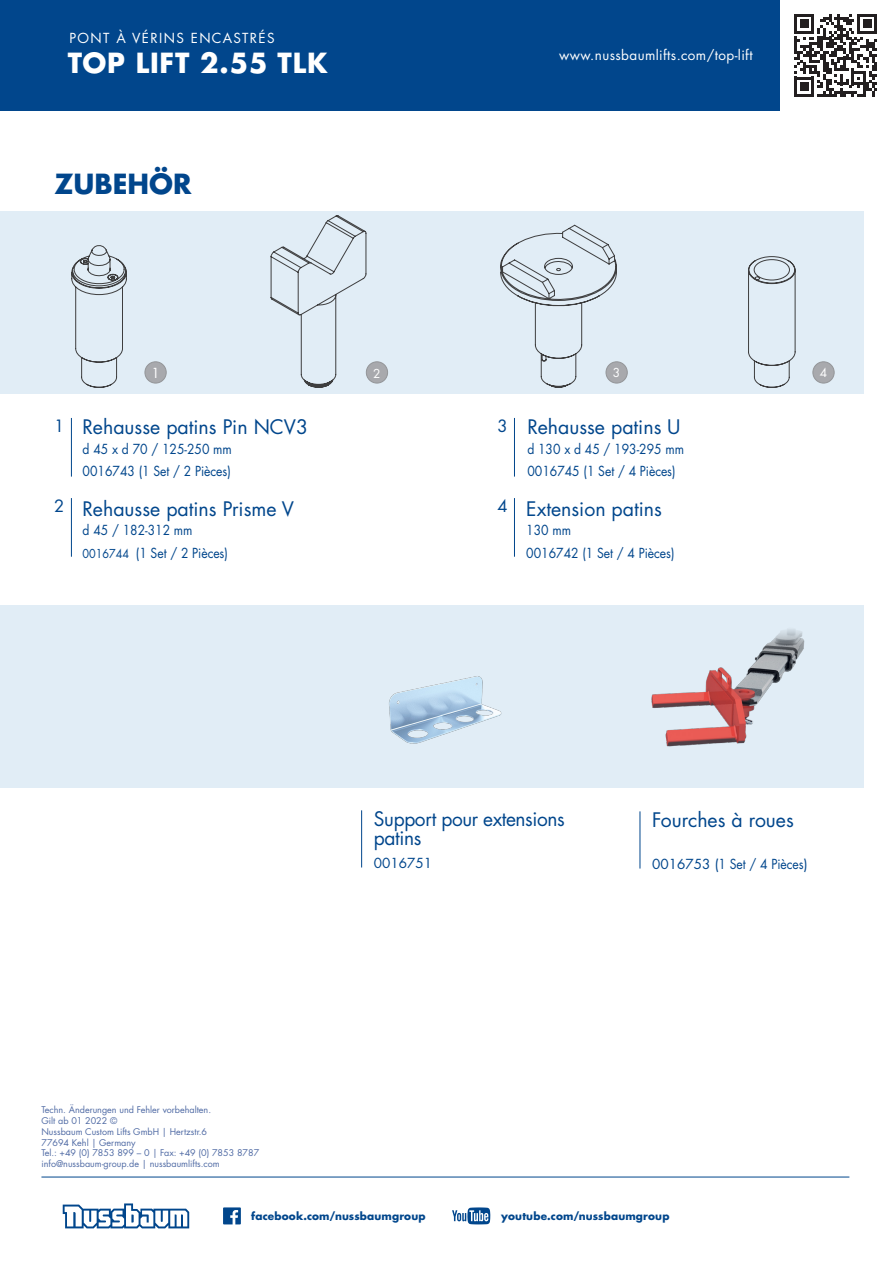
<style>
.page{position:relative;width:893px;height:1263px;background:#fff}
.page>*{position:absolute;margin:0;border:0;box-sizing:border-box;transform-origin:0 0}
.t1{font:700 27px "Futura LT Pro";letter-spacing:.03em;color:#fff}
.TechDat_2{font:700 27px "Futura LT Pro";color:#01468c}
.t2{font:19.5px "Futura LT Pro";color:#01468c}
.t3{font:19.5px/19.5px "Futura LT Pro";letter-spacing:-.02em;color:#01468c}
.BestellNr_2{font:16.5px "Futura LT Pro";color:#01468c}
.t4{font:13.5px "Futura LT Pro";color:#01468c;scale:.9 1}
.BestellNr_2-2{font:13.5px "Futura LT Pro";letter-spacing:.03em;color:#fff}
.t5{font:13.5px "Futura LT Pro";color:#01468c}
.BestellNr_2-3{font:13.5px "Futura LT Pro";letter-spacing:.1em;color:#fff}
.BestellNr_2-4{font:12px "Futura LT Pro";color:#fff}
.t6{font:700 10.5px "Futura LT Pro";letter-spacing:.015em;color:#01468c}
.t7{font:9px "Futura LT Pro";color:#4f6aa4}
.s1{font-size:12px}
</style>
<div class="page">
<div style="left:1px;top:605px;width:863px;height:182px;background:#e1edf6"></div>
<div style="left:1px;top:211px;width:863px;height:183px;background:#e1edf6"></div>
<div style="left:0;top:0;width:780px;height:111px;background:#01468c"></div>
<svg style="left:794px;top:14px;width:83px;height:83px"></svg>
<svg style="left:63px;top:1203px;width:126px;height:25px"></svg>
<svg style="left:223px;top:1207px;width:18px;height:17px"></svg>
<svg style="left:452px;top:1207px;width:38px;height:17px"></svg>
<hr style="left:361px;top:810px;width:1px;height:57px;background:#01468c">
<hr style="left:640px;top:811px;width:1px;height:57px;background:#01468c">
<div style="left:145px;top:362px;width:21px;height:21px;background:#a8a9ad;border-radius:50%"></div>
<div style="left:145px;top:362px;width:21px;height:21px;border:1px solid #939598;border-radius:50%"></div>
<div style="left:366px;top:362px;width:22px;height:21px;background:#a8a9ad;border-radius:50%"></div>
<div style="left:366px;top:362px;width:22px;height:21px;border:1px solid #939598;border-radius:50%"></div>
<div style="left:813px;top:362px;width:21px;height:21px;background:#a8a9ad;border-radius:50%"></div>
<div style="left:813px;top:362px;width:21px;height:21px;border:1px solid #939598;border-radius:50%"></div>
<div style="left:606px;top:362px;width:21px;height:21px;background:#a8a9ad;border-radius:50%"></div>
<div style="left:606px;top:362px;width:21px;height:21px;border:1px solid #939598;border-radius:50%"></div>
<hr style="left:71px;top:498px;width:1px;height:59px;background:#01468c">
<hr style="left:514px;top:498px;width:1px;height:59px;background:#01468c">
<hr style="left:514px;top:418px;width:1px;height:59px;background:#01468c">
<hr style="left:71px;top:418px;width:1px;height:59px;background:#01468c">
<img style="left:651px;top:629px;width:154px;height:118px">
<img style="left:389px;top:676px;width:113px;height:68px">
<svg style="left:71px;top:245px;width:56px;height:143px"></svg>
<svg style="left:500px;top:225px;width:117px;height:163px"></svg>
<svg style="left:271px;top:215px;width:95px;height:173px"></svg>
<svg style="left:748px;top:256px;width:47px;height:132px"></svg>
<hr style="left:41px;top:1177px;width:808px;height:1px;background:#01468c">
<p class="BestellNr_2-3" style="left:69px;top:28px;width:207px">PONT À VÉRINS ENCASTRÉS</p>
<p class="t1" style="left:68px;top:42px;width:261px">TOP LIFT 2.55 TLK</p>
<p class="BestellNr_2-2" style="left:559px;top:46px;width:195px">www.nussbaumlifts.com/top-lift</p>
<p class="TechDat_2" style="left:54px;top:163px;width:139px">ZUBEHÖR</p>
<p class="BestellNr_2" style="left:54px;top:414px;width:12px">1</p>
<p class="BestellNr_2" style="left:54px;top:494px;width:12px">2</p>
<p class="BestellNr_2-2" style="left:151px;top:364px;width:10px">1</p>
<p class="BestellNr_2-4" style="left:373px;top:365px;width:9px">2</p>
<p class="BestellNr_2-4" style="left:613px;top:365px;width:9px">3</p>
<p class="BestellNr_2-4" style="left:820px;top:364px;width:9px">4</p>
<p class="t2" style="left:83px;top:413px;width:227px">Rehausse patins Pin NCV3</p>
<p class="t4" style="left:83px;top:439px;width:167px">d 45 x d 70 / 125-250 mm</p>
<p class="t4" style="left:83px;top:462px;width:166px">0016743 (1 Set / 2 Pièces)</p>
<p class="t2" style="left:83px;top:495px;width:213px">Rehausse patins Prisme V</p>
<p class="t4" style="left:83px;top:521px;width:124px">d 45 / 182-312 mm</p>
<p class="t4" style="left:83px;top:543px;width:163px"><span class="s1">0016744</span> (1 Set / 2 Pièces)</p>
<p class="BestellNr_2" style="left:497px;top:414px;width:12px">3</p>
<p class="BestellNr_2" style="left:497px;top:494px;width:12px">4</p>
<p class="t2" style="left:527px;top:413px;width:155px">Rehausse patins U</p>
<p class="t4" style="left:527px;top:439px;width:176px">d 130 x d 45 / 193-295 mm</p>
<p class="t4" style="left:527px;top:462px;width:166px">0016745 (1 Set / 4 Pièces)</p>
<p class="t2" style="left:526px;top:495px;width:137px">Extension patins</p>
<p class="t4" style="left:526px;top:521px;width:51px">130 mm</p>
<p class="t4" style="left:526px;top:543px;width:166px">0016742 (1 Set / 4 Pièces)</p>
<p class="t3" style="left:374px;top:808px;width:192px">Support pour extensions patins</p>
<p class="t5" style="left:374px;top:853px;width:60px">0016751</p>
<p class="t2" style="left:652px;top:806px;width:143px">Fourches à roues</p>
<p class="t5" style="left:652px;top:854px;width:157px">0016753 (1 Set / 4 Pièces)</p>
<p class="t7" style="left:41px;top:1104px;width:171px">Techn. Änderungen und Fehler vorbehalten.</p>
<p class="t7" style="left:41px;top:1114px;width:77px">Gilt ab 01 2022 ©</p>
<p class="t7" style="left:41px;top:1125px;width:167px">Nussbaum Custom Lifts GmbH | Hertzstr.6</p>
<p class="t7" style="left:41px;top:1136px;width:96px">77694 Kehl | Germany</p>
<p class="t7" style="left:41px;top:1147px;width:219px">Tel.: +49 (0) 7853 899 – 0 | Fax: +49 (0) 7853 8787</p>
<p class="t7" style="left:41px;top:1158px;width:180px">info@nussbaum-group.de | nussbaumlifts.com</p>
<p class="t6" style="left:251px;top:1207px;width:176px">facebook.com/nussbaumgroup</p>
<p class="t6" style="left:501px;top:1207px;width:170px">youtube.com/nussbaumgroup</p>
</div>
